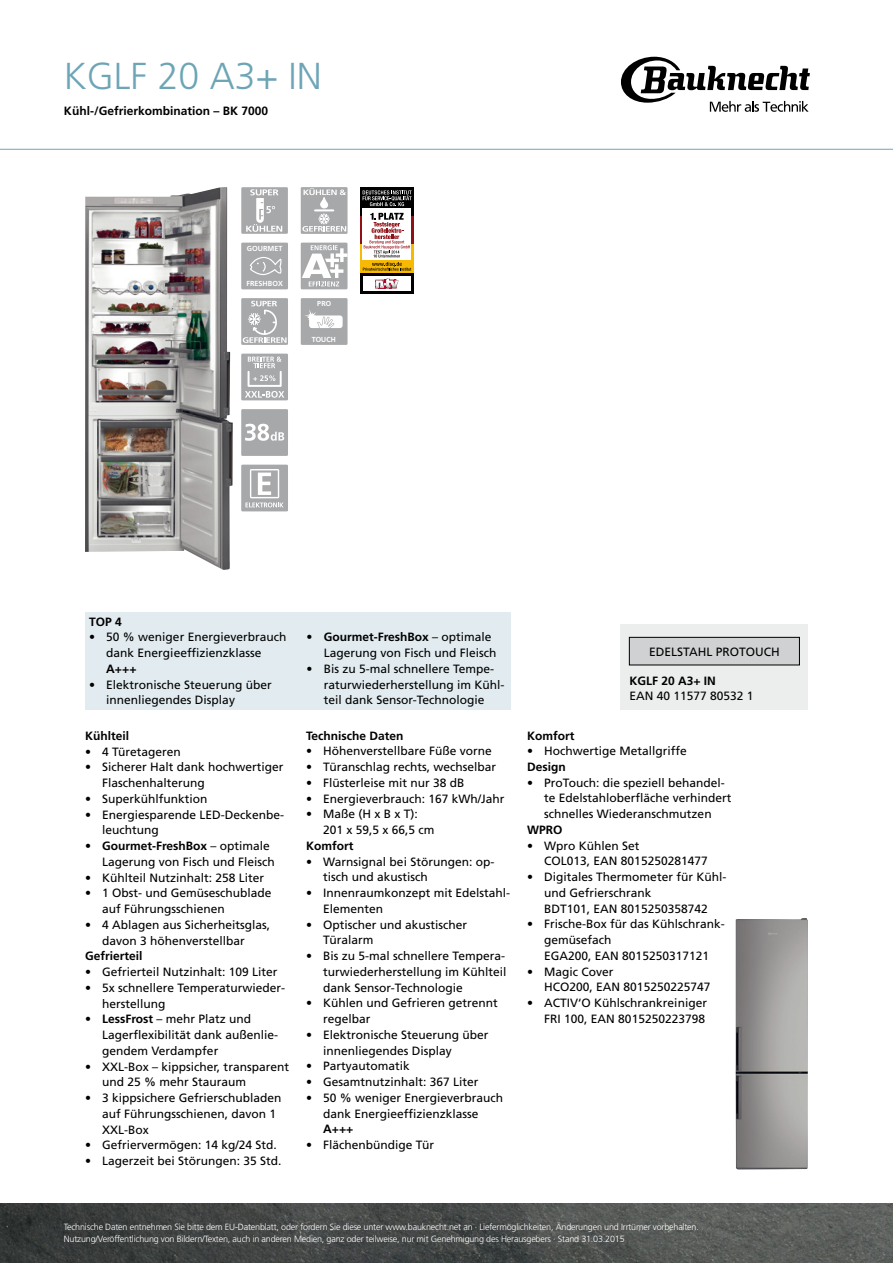
<style>
.page{position:relative;width:893px;height:1263px;background:#fff}
.page>*{position:absolute;margin:0;border:0;box-sizing:border-box;transform-origin:0 0}
.t1{font:300 37.5px "Frutiger LT Std";color:#6da5b6}
.t2{font:12px/15.8px "Frutiger LT Std";color:#000}
.t3{font:700 12px "Frutiger LT Std";color:#000}
.t4{font:300 9px/12px "Frutiger LT Std";letter-spacing:-.02em;color:#fff}
.t5{font:700 7.35px "Frutiger LT Std";color:#fff}
.t6{font:700 7.2px "Frutiger BQ";letter-spacing:.02em;color:#fff}
.t7{font:700 7.05px "Frutiger BQ";color:#fff}
.s1{font-weight:700}
</style>
<div class="page">
<img style="left:0;top:1203px;width:893px;height:60px">
<svg style="left:621px;top:57px;width:189px;height:55px"></svg>
<hr style="left:0;top:149px;width:893px;height:1px;background:#6da5b6">
<img style="left:85px;top:187px;width:148px;height:383px">
<div style="left:241px;top:187px;width:47px;height:47px;background:#a7a8aa"></div>
<div style="left:256px;top:199px;width:8px;height:20px;background:#fff"></div>
<svg style="left:250px;top:189px;width:28px;height:6px"></svg>
<svg style="left:246px;top:202px;width:36px;height:30px"></svg>
<div style="left:241px;top:243px;width:47px;height:46px;background:#a7a8aa"></div>
<svg style="left:250px;top:257px;width:32px;height:18px"></svg>
<div style="left:241px;top:298px;width:47px;height:47px;background:#a7a8aa"></div>
<svg style="left:243px;top:301px;width:44px;height:42px"></svg>
<div style="left:241px;top:354px;width:47px;height:46px;background:#a7a8aa"></div>
<svg style="left:245px;top:391px;width:39px;height:7px"></svg>
<svg style="left:248px;top:357px;width:33px;height:11px"></svg>
<div style="left:248px;top:371px;width:34px;height:16px;border:2px solid #fff"></div>
<svg style="left:253px;top:375px;width:22px;height:6px"></svg>
<div style="left:241px;top:409px;width:47px;height:47px;background:#a7a8aa"></div>
<svg style="left:245px;top:424px;width:39px;height:17px"></svg>
<div style="left:241px;top:465px;width:47px;height:46px;background:#a7a8aa"></div>
<svg style="left:245px;top:469px;width:39px;height:38px"></svg>
<div style="left:301px;top:187px;width:47px;height:47px;background:#a7a8aa"></div>
<svg style="left:302px;top:188px;width:44px;height:44px"></svg>
<div style="left:301px;top:243px;width:46px;height:46px;background:#a7a8aa"></div>
<svg style="left:302px;top:245px;width:46px;height:41px"></svg>
<div style="left:301px;top:298px;width:47px;height:47px;background:#a7a8aa"></div>
<div style="left:309px;top:315px;width:34px;height:13px;background:#fff;border-radius:3px"></div>
<svg style="left:305px;top:309px;width:29px;height:19px"></svg>
<svg style="left:360px;top:187px;width:54px;height:29px"></svg>
<svg style="left:360px;top:216px;width:54px;height:28px"></svg>
<div style="left:360px;top:244px;width:54px;height:29px;background:#f7b904"></div>
<div style="left:360px;top:273px;width:54px;height:20px;background:linear-gradient(to right,#000,#000)"></div>
<div style="left:363px;top:276px;width:48px;height:14px;background:#fff"></div>
<div style="left:363px;top:209px;width:48px;height:51px;background:linear-gradient(to right,#fff,#fff)"></div>
<svg style="left:363px;top:190px;width:49px;height:16px"></svg>
<svg style="left:375px;top:278px;width:24px;height:11px"></svg>
<svg style="left:363px;top:213px;width:48px;height:58px"></svg>
<div style="left:85px;top:612px;width:425px;height:98px;background:#e2ecf0"></div>
<img style="left:736px;top:918px;width:72px;height:251px">
<div style="left:621px;top:625px;width:187px;height:85px;background:#eceded"></div>
<div style="left:629px;top:637px;width:170px;height:28px;background:#d0d1d2"></div>
<div style="left:629px;top:637px;width:171px;height:28px;border:1px solid #000"></div>
<h1 class="t1" style="left:64px;top:55px;width:259px">KGLF 20 A3+ IN</h1>
<p class="t3" style="left:64px;top:104px;width:206px">Kühl-/Gefrierkombination – BK 7000</p>
<p class="t5" style="left:247px;top:244px;width:37px">GOURMET</p>
<p class="t5" style="left:246px;top:280px;width:38px">FRESHBOX</p>
<p class="t7" style="left:317px;top:299px;width:15px">PRO</p>
<p class="t6" style="left:312px;top:335px;width:25px">TOUCH</p>
<p class="t3" style="left:89px;top:614px;width:34px">TOP 4</p>
<p class="t2" style="left:106px;top:629px;width:182px;text-indent:-17px">• 50 % weniger Energieverbrauch dank Energieeffizienzklasse</p>
<p class="t3" style="left:106px;top:662px;width:32px">A+++</p>
<p class="t2" style="left:106px;top:677px;width:167px;text-indent:-17px">• Elektronische Steuerung über innenliegendes Display</p>
<p class="t3" style="left:85px;top:729px;width:46px">Kühlteil</p>
<p class="t2" style="left:85px;top:744px;width:97px">• 4 Türetageren</p>
<p class="t2" style="left:102px;top:759px;width:183px;text-indent:-17px">• Sicherer Halt dank hochwertiger<br>Flaschenhalterung</p>
<p class="t2" style="left:85px;top:791px;width:124px">• Superkühlfunktion</p>
<p class="t2" style="left:102px;top:806px;width:184px;text-indent:-17px">• Energiesparende LED-Deckenbe&shy;leuchtung</p>
<p class="t2" style="left:102px;top:838px;width:174px;text-indent:-17px">• <span class="s1">Gourmet-FreshBox</span> – optimale<br>Lagerung von Fisch und Fleisch</p>
<p class="t2" style="left:85px;top:869px;width:181px">• Kühlteil Nutzinhalt: 258 Liter</p>
<p class="t2" style="left:102px;top:885px;width:171px;text-indent:-17px">• 1 Obst- und Gemüseschublade auf Führungsschienen</p>
<p class="t2" style="left:102px;top:917px;width:170px;text-indent:-17px">• 4 Ablagen aus Sicherheitsglas, davon 3 höhenverstellbar</p>
<p class="t3" style="left:85px;top:949px;width:59px">Gefrierteil</p>
<p class="t2" style="left:85px;top:964px;width:194px">• Gefrierteil Nutzinhalt: 109 Liter</p>
<p class="t2" style="left:102px;top:980px;width:184px;text-indent:-17px">• 5x schnellere Temperaturwieder&shy;herstellung</p>
<p class="t2" style="left:102px;top:1011px;width:178px;text-indent:-17px">• <span class="s1">LessFrost</span> – mehr Platz und<br>Lagerflexibilität dank außenlie&shy;gendem Verdampfer</p>
<p class="t2" style="left:102px;top:1058px;width:188px;text-indent:-17px">• XXL-Box – kippsicher, transparent und 25 % mehr Stauraum</p>
<p class="t2" style="left:102px;top:1090px;width:181px;text-indent:-17px">• 3 kippsichere Gefrierschubladen auf Führungsschienen, davon 1<br>XXL-Box</p>
<p class="t2" style="left:85px;top:1137px;width:193px">• Gefriervermögen: 14 kg/24 Std.</p>
<p class="t2" style="left:85px;top:1153px;width:198px">• Lagerzeit bei Störungen: 35 Std.</p>
<p class="t2" style="left:324px;top:629px;width:174px;text-indent:-17px">• <span class="s1">Gourmet-FreshBox</span> – optimale<br>Lagerung von Fisch und Fleisch</p>
<p class="t2" style="left:324px;top:661px;width:182px;text-indent:-17px">• Bis zu 5-mal schnellere Tempe&shy;raturwiederherstellung im Kühl&shy;teil dank Sensor-Technologie</p>
<p class="t3" style="left:306px;top:728px;width:99px">Technische Daten</p>
<p class="t2" style="left:306px;top:743px;width:187px">• Höhenverstellbare Füße vorne</p>
<p class="t2" style="left:306px;top:759px;width:191px">• Türanschlag rechts, wechselbar</p>
<p class="t2" style="left:306px;top:775px;width:160px">• Flüsterleise mit nur 38 dB</p>
<p class="t2" style="left:306px;top:791px;width:200px">• Energieverbrauch: 167 kWh/Jahr</p>
<p class="t2" style="left:323px;top:806px;width:113px;text-indent:-17px">• Maße (H x B x T):<br>201 x 59,5 x 66,5 cm</p>
<p class="t3" style="left:306px;top:839px;width:49px">Komfort</p>
<p class="t2" style="left:323px;top:854px;width:173px;text-indent:-17px">• Warnsignal bei Störungen: op&shy;tisch und akustisch</p>
<p class="t2" style="left:323px;top:885px;width:189px;text-indent:-17px">• Innenraumkonzept mit Edelstahl-<br>Elementen</p>
<p class="t2" style="left:323px;top:917px;width:146px;text-indent:-17px">• Optischer und akustischer<br>Türalarm</p>
<p class="t2" style="left:323px;top:948px;width:185px;text-indent:-17px">• Bis zu 5-mal schnellere Tempera&shy;turwiederherstellung im Kühlteil dank Sensor-Technologie</p>
<p class="t2" style="left:323px;top:995px;width:176px;text-indent:-17px">• Kühlen und Gefrieren getrennt regelbar</p>
<p class="t2" style="left:323px;top:1027px;width:167px;text-indent:-17px">• Elektronische Steuerung über innenliegendes Display</p>
<p class="t2" style="left:306px;top:1058px;width:105px">• Partyautomatik</p>
<p class="t2" style="left:306px;top:1074px;width:174px">• Gesamtnutzinhalt: 367 Liter</p>
<p class="t2" style="left:323px;top:1090px;width:182px;text-indent:-17px">• 50 % weniger Energieverbrauch dank Energieeffizienzklasse</p>
<p class="t3" style="left:323px;top:1122px;width:32px">A+++</p>
<p class="t2" style="left:306px;top:1137px;width:129px">• Flächenbündige Tür</p>
<p class="t2" style="left:649px;top:644px;width:14px">Edelstahl</p>
<p class="t2" style="left:716px;top:644px;width:57px">ProTo uch</p>
<p class="t3" style="left:629px;top:673px;width:88px">KGLF 20 A3+ IN</p>
<p class="t2" style="left:629px;top:688px;width:126px">EAN 40 11577 80532 1</p>
<p class="t3" style="left:527px;top:728px;width:49px">Komfort</p>
<p class="t2" style="left:527px;top:743px;width:161px">• Hochwertige Metallgriffe</p>
<p class="t3" style="left:527px;top:760px;width:40px">Design</p>
<p class="t2" style="left:544px;top:775px;width:189px;text-indent:-17px">• ProTouch: die speziell behandel&shy;te Edelstahloberfläche verhindert schnelles Wiederanschmutzen</p>
<p class="t3" style="left:527px;top:823px;width:37px">WPRO</p>
<p class="t2" style="left:544px;top:838px;width:165px;text-indent:-17px">• Wpro Kühlen Set<br>COL013, EAN 8015250281477</p>
<p class="t2" style="left:544px;top:869px;width:184px;text-indent:-17px">• Digitales Thermometer für Kühl&shy;und Gefrierschrank<br>BDT101, EAN 8015250358742</p>
<p class="t2" style="left:544px;top:916px;width:182px;text-indent:-17px">• Frische-Box für das Kühlschrank&shy;gemüsefach<br>EGA200, EAN 8015250317121</p>
<p class="t2" style="left:544px;top:964px;width:168px;text-indent:-17px">• Magic Cover<br>HCO200, EAN 8015250225747</p>
<p class="t2" style="left:527px;top:995px;width:181px;text-align:right">• ACTIV‘O Kühlschrankreiniger<br>FRI 100, EAN 8015250223798</p>
<p class="t4" style="left:64px;top:1221px;width:637px">Technische Daten entnehmen Sie bitte dem EU-Datenblatt, oder fordern Sie diese unter www.bauknecht.net an · Liefermöglichkeiten, Änderungen und Irrtümer vorbehalten.<br>Nutzung/Veröffentlichung von Bildern/Texten, auch in anderen Medien, ganz oder teilweise, nur mit Genehmigung des Herausgebers · Stand 31.03.2015</p>
</div>
